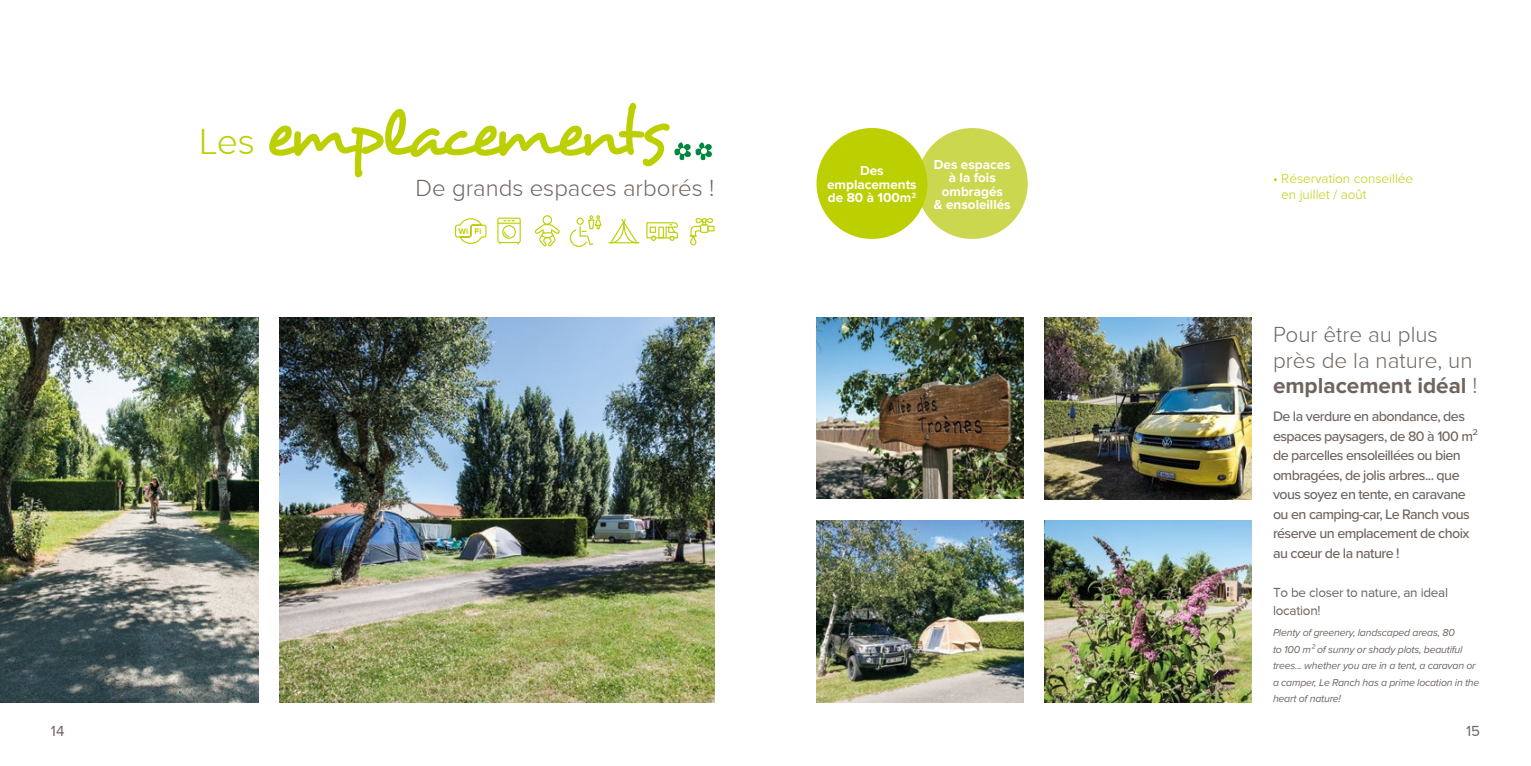
<style>
.page{position:relative;width:1531px;height:766px;background:#fff}
.page>*{position:absolute;margin:0;border:0;box-sizing:border-box;transform-origin:0 0}
.t1{font:69px "Desyrel";letter-spacing:-.095em;color:#bccf00}
.t2{font:300 24px "Proxima Nova";color:#70655e}
.t3{font:300 22.5px/25.5px "Proxima Nova";color:#70655e}
.t4{font:15px "Proxima Nova";color:#70655e}
.t5{font:500 14.25px/19.5px "Proxima Nova";letter-spacing:-.04em;color:#70655e}
.t6{font:700 13.5px/13.5px "Proxima Nova";color:#fff;text-align:center}
.t7{font:300 13.5px/16.5px "Proxima Nova";color:#bccf00}
.t8{font:13.5px/18px "Proxima Nova";letter-spacing:-.02em;color:#70655e}
.t9{font:italic 10.5px/16.5px "Proxima Nova";letter-spacing:-.02em;color:#70655e}
.t10{font:700 8.4px "Proxima Nova";color:#bccf00}
.s1{font-family:"Proxima Nova";font-weight:300;font-size:37.5px}
.s2{font-weight:700}
</style>
<div class="page">
<div style="left:917px;top:128px;width:111px;height:111px;background:#cbd84f;border-radius:50%"></div>
<img style="left:279px;top:317px;width:435px;height:385px">
<img style="left:1045px;top:317px;width:206px;height:182px">
<img style="left:1045px;top:520px;width:206px;height:182px">
<img style="left:816px;top:317px;width:207px;height:181px">
<img style="left:0;top:317px;width:258px;height:385px">
<div style="left:816px;top:128px;width:111px;height:111px;background:#bccf00;border-radius:50%"></div>
<img style="left:816px;top:520px;width:207px;height:182px">
<svg style="left:674px;top:142px;width:38px;height:18px"></svg>
<div style="left:497px;top:217px;width:24px;height:26px;border:1px solid #bccf00;border-radius:2px"></div>
<div style="left:502px;top:225px;width:14px;height:14px;border:1px solid #bccf00;border-radius:50%"></div>
<hr style="left:498px;top:222px;width:22px;height:2px;background:#bccf00">
<svg style="left:499px;top:231px;width:11px;height:13px"></svg>
<svg style="left:569px;top:215px;width:33px;height:32px"></svg>
<svg style="left:646px;top:222px;width:32px;height:19px"></svg>
<div style="left:542px;top:215px;width:10px;height:10px;border:1px solid #bccf00;border-radius:50%"></div>
<svg style="left:535px;top:223px;width:25px;height:24px"></svg>
<hr style="left:609px;top:242px;width:30px;height:1px;background:#bccf00">
<svg style="left:609px;top:219px;width:29px;height:25px"></svg>
<svg style="left:690px;top:217px;width:24px;height:29px"></svg>
<svg style="left:455px;top:218px;width:32px;height:26px"></svg>
<h1 class="t1" style="left:200px;top:91px;width:468px"><span class="s1">Les</span> emplacements</h1>
<h2 class="t2" style="left:415px;top:175px;width:300px">De grands espaces arborés !</h2>
<p class="t10" style="left:458px;top:226px;width:25px">Wi Fi</p>
<p class="t6" style="left:827px;top:164px;width:91px">Des emplacements de 80 à 100m<sup>2</sup></p>
<p class="t6" style="left:934px;top:158px;width:78px">Des espaces à la fois ombragés<br>&amp; ensoleillés</p>
<p class="t7" style="left:1281px;top:170px;width:133px;text-indent:-8px">• Réservation conseillée en juillet / août</p>
<h3 class="t3" style="left:1273px;top:322px;width:206px">Pour être au plus près de la nature, un <span class="s2">emplacement idéal</span> !</h3>
<p class="t5" style="left:1273px;top:406px;width:206px">De la verdure en abondance, des espaces paysagers, de 80 à 100 m² de parcelles ensoleillées ou bien ombragées, de jolis arbres... que vous soyez en tente, en caravane ou en camping-car, Le Ranch vous réserve un emplacement de choix au cœur de la nature !</p>
<p class="t8" style="left:1273px;top:583px;width:177px">To be closer to nature, an ideal location!</p>
<p class="t9" style="left:1273px;top:623px;width:208px">Plenty of greenery, landscaped areas, 80<br>to 100 m² of sunny or shady plots, beautiful trees... whether you are in a tent, a caravan or a camper, Le Ranch has a prime location in the heart of nature!</p>
<p class="t4" style="left:51px;top:722px;width:15px">14</p>
<p class="t4" style="left:1466px;top:722px;width:15px">15</p>
</div>
